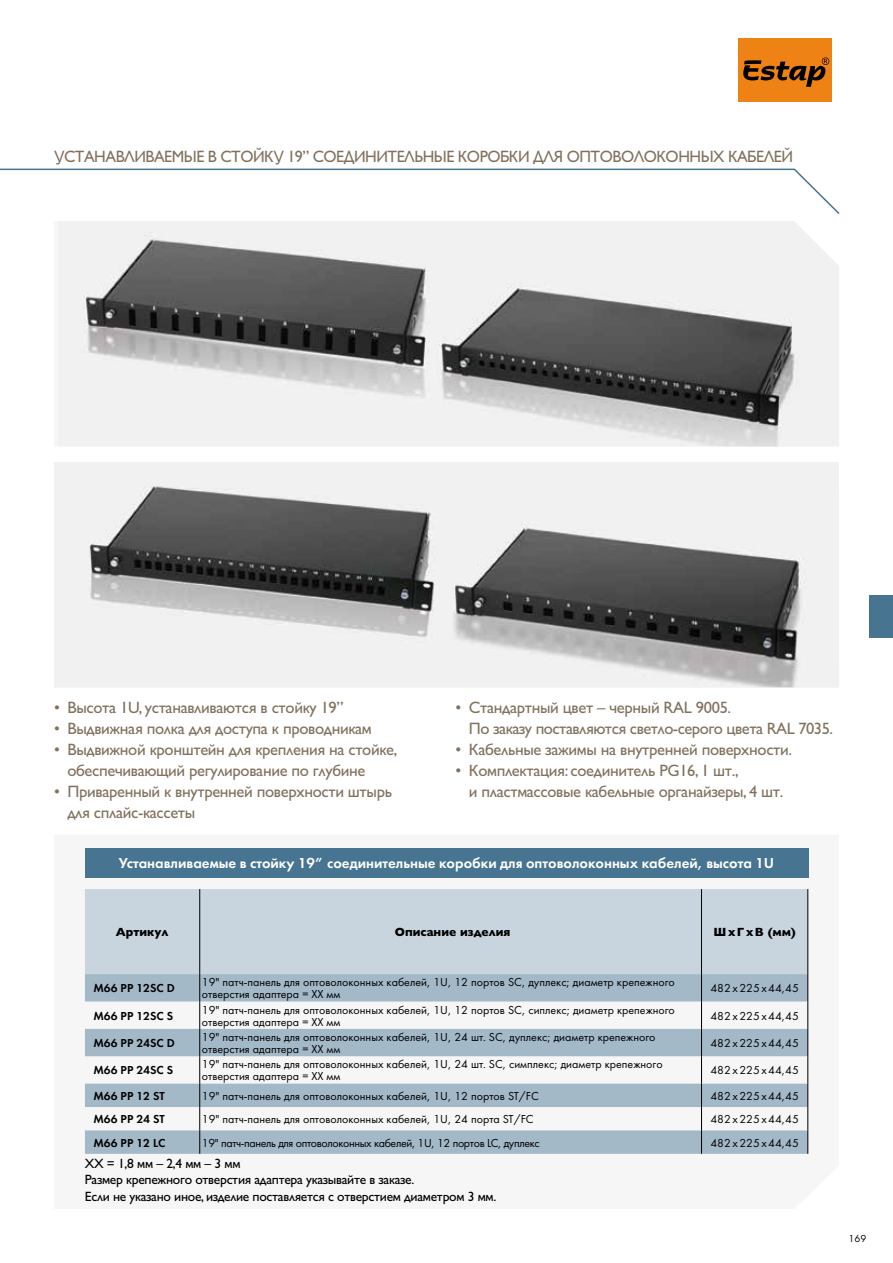
<style>
.page{position:relative;width:893px;height:1263px;background:#fff}
.page>*{position:absolute;margin:0;border:0;box-sizing:border-box;transform-origin:0 0}
.t1{font:16.5px/21px "Gill Sans";letter-spacing:-.02em;color:#81715e}
.t2{font:15px "Futura Demi C";color:#fff}
.t3{font:13.5px/16.2px "Gill Sans";letter-spacing:-.02em;color:#000}
.t4{font:12px/12px "Futura Book C";color:#000}
.t5{font:12px "Futura Demi C";color:#000}
.t6{font:12px "Futura Book C";letter-spacing:-.03em;color:#000}
.t7{font:700 12px "Gill Sans";color:#000}
.t8{font:10.5px "Futura Book C";color:#000}
</style>
<div class="page">
<div style="left:870px;top:595px;width:23px;height:43px;background:#467491"></div>
<div style="left:738px;top:38px;width:93px;height:64px;background:#ef8214"></div>
<svg style="left:743px;top:57px;width:86px;height:30px"></svg>
<svg style="left:0;top:168px;width:840px;height:46px"></svg>
<div style="left:85px;top:889px;width:723px;height:85px;background:#c8d5de"></div>
<svg style="left:85px;top:974px;width:723px;height:180px;fill:#a3b9c8"></svg>
<hr style="left:199px;top:889px;width:1px;height:85px;background:#000">
<hr style="left:701px;top:889px;width:1px;height:85px;background:#000">
<hr style="left:808px;top:889px;width:1px;height:85px;background:#000">
<svg style="left:199px;top:974px;width:1px;height:180px"></svg>
<svg style="left:701px;top:974px;width:1px;height:180px"></svg>
<svg style="left:808px;top:974px;width:1px;height:180px"></svg>
<div style="left:85px;top:848px;width:723px;height:29px;background:#467491"></div>
<img style="left:58px;top:221px;width:781px;height:225px">
<img style="left:54px;top:462px;width:785px;height:225px">
<h1 class="t1" style="left:54px;top:145px;width:741px">УСТАНАВЛИВАЕМЫЕ В СТОЙКУ 19” СОЕДИНИТЕЛЬНЫЕ КОРОБКИ ДЛЯ ОПТОВОЛОКОННЫХ КАБЕЛЕЙ</h1>
<h1 class="t1" style="left:54px;top:697px;width:291px">• Высота 1U, устанавливаются в стойку 19”</h1>
<h1 class="t1" style="left:54px;top:718px;width:319px">• Выдвижная полка для доступа к проводникам</h1>
<h1 class="t1" style="left:67px;top:739px;width:332px;text-indent:-13px">• Выдвижной кронштейн для крепления на стойке, обеспечивающий регулирование по глубине</h1>
<h1 class="t1" style="left:67px;top:781px;width:326px;text-indent:-13px">• Приваренный к внутренней поверхности штырь для сплайс-кассеты</h1>
<h1 class="t1" style="left:469px;top:697px;width:366px;text-indent:-13px">• Стандартный цвет – черный RAL 9005.<br>По заказу поставляются светло-серого цвета RAL 7035.</h1>
<h1 class="t1" style="left:455px;top:739px;width:338px">• Кабельные зажимы на внутренней поверхности.</h1>
<h1 class="t1" style="left:469px;top:760px;width:316px;text-indent:-13px">• Комплектация: соединитель PG16, 1 шт.,<br>и пластмассовые кабельные органайзеры, 4 шт.</h1>
<p class="t2" style="left:119px;top:854px;width:657px">Устанавливаемые в стойку 19” соединительные коробки для оптоволоконных кабелей, высота 1U</p>
<p class="t7" style="left:116px;top:925px;width:54px">Артикул</p>
<p class="t7" style="left:395px;top:925px;width:117px">Описание изделия</p>
<p class="t7" style="left:713px;top:925px;width:84px">ШxГxВ (мм)</p>
<p class="t5" style="left:93px;top:981px;width:83px">M66 PP 12SC D</p>
<p class="t4" style="left:202px;top:976px;width:474px">19" патч-панель для оптоволоконных кабелей, 1U, 12 портов SC, дуплекс; диаметр крепежного отверстия адаптера = ХХ мм</p>
<p class="t4" style="left:710px;top:982px;width:90px">482x225x44,45</p>
<p class="t5" style="left:93px;top:1009px;width:81px">M66 PP 12SC S</p>
<p class="t4" style="left:202px;top:1004px;width:475px">19" патч-панель для оптоволоконных кабелей, 1U, 12 портов SC, сиплекс; диаметр крепежного отверстия адаптера = ХХ мм</p>
<p class="t4" style="left:710px;top:1010px;width:90px">482x225x44,45</p>
<p class="t5" style="left:93px;top:1036px;width:83px">M66 PP 24SC D</p>
<p class="t4" style="left:202px;top:1031px;width:455px">19" патч-панель для оптоволоконных кабелей, 1U, 24 шт. SC, дуплекс; диаметр крепежного отверстия адаптера = ХХ мм</p>
<p class="t4" style="left:710px;top:1037px;width:90px">482x225x44,45</p>
<p class="t5" style="left:93px;top:1063px;width:81px">M66 PP 24SC S</p>
<p class="t4" style="left:202px;top:1059px;width:462px">19" патч-панель для оптоволоконных кабелей, 1U, 24 шт. SC, симплекс; диаметр крепежного отверстия адаптера = ХХ мм</p>
<p class="t4" style="left:710px;top:1065px;width:90px">482x225x44,45</p>
<p class="t5" style="left:93px;top:1089px;width:73px">M66 PP 12 ST</p>
<p class="t4" style="left:202px;top:1090px;width:338px">19" патч-панель для оптоволоконных кабелей, 1U, 12 портов ST/FC</p>
<p class="t4" style="left:710px;top:1090px;width:90px">482x225x44,45</p>
<p class="t5" style="left:93px;top:1112px;width:73px">M66 PP 24 ST</p>
<p class="t4" style="left:202px;top:1113px;width:333px">19" патч-панель для оптоволоконных кабелей, 1U, 24 порта ST/FC</p>
<p class="t4" style="left:710px;top:1113px;width:90px">482x225x44,45</p>
<p class="t5" style="left:93px;top:1135px;width:74px">M66 PP 12 LC</p>
<p class="t6" style="left:202px;top:1136px;width:339px">19" патч-панель для оптоволоконных кабелей, 1U, 12 портов LC, дуплекс</p>
<p class="t4" style="left:710px;top:1137px;width:90px">482x225x44,45</p>
<p class="t3" style="left:85px;top:1155px;width:413px">XX = 1,8 мм – 2,4 мм – 3 мм<br>Размер крепежного отверстия адаптера указывайте в заказе.<br>Если не указано иное, изделие поставляется с отверстием диаметром 3 мм.</p>
<p class="t8" style="left:848px;top:1232px;width:19px">169</p>
</div>
